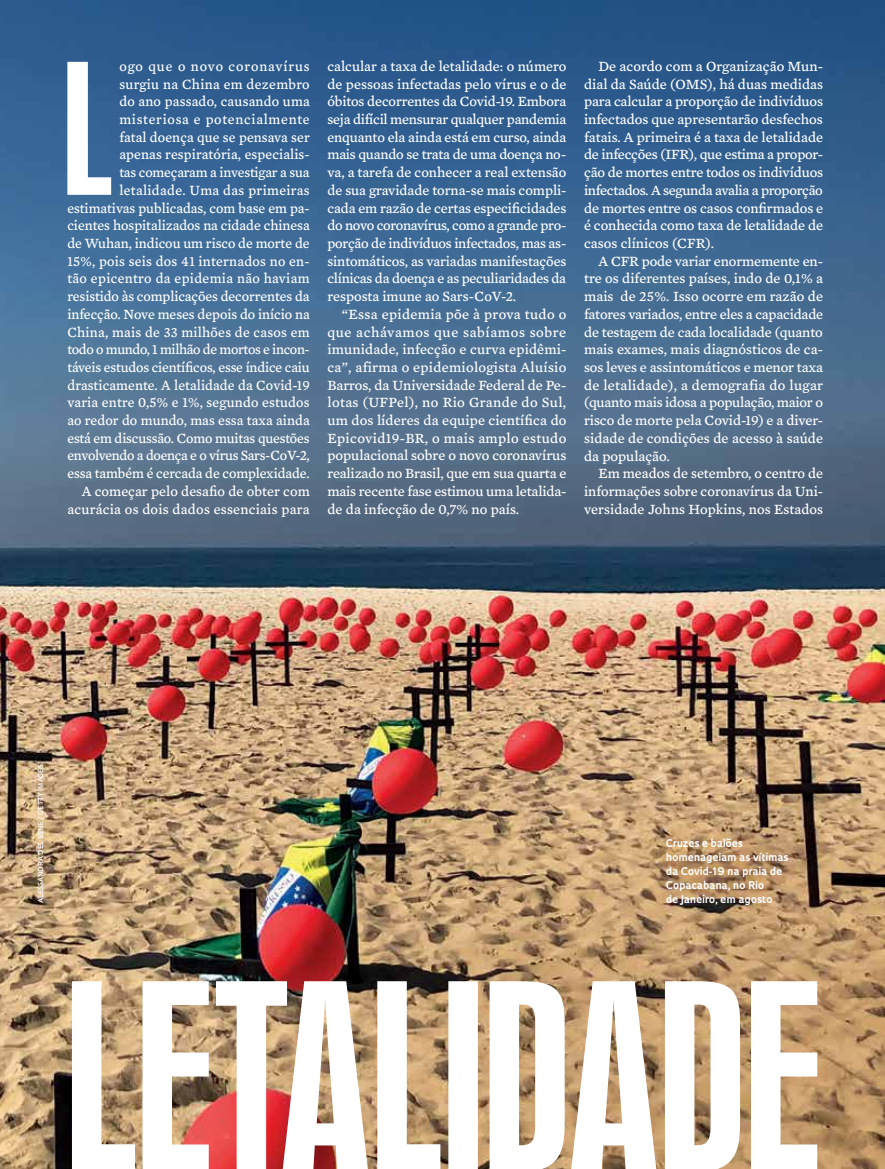
<style>
.page{position:relative;width:885px;height:1169px;background:#fff}
.page>*{position:absolute;margin:0;border:0;box-sizing:border-box;transform-origin:0 0}
.t1{font:169.95px "Swiss 924 BT Regular B";color:#fff}
.t2{font:14.4px/17.7px "Mercury Text G4";color:#fff;text-align:justify}
.t3{font:700 10.35px/14.1px "Oculum";color:#fff}
.t4{font:600 6.75px "Oculum";letter-spacing:.015em;color:#fff}
</style>
<div class="page">
<img style="left:0;top:0;width:885px;height:1168px">
<svg style="left:0;top:978px;width:817px;height:190px"></svg>
<svg style="left:490px;top:981px;width:75px;height:187px"></svg>
<svg style="left:665px;top:981px;width:75px;height:187px"></svg>
<svg style="left:571px;top:981px;width:86px;height:187px"></svg>
<svg style="left:282px;top:981px;width:86px;height:187px"></svg>
<p class="t2" style="left:67px;top:56px;width:244px;text-align:right">ogo que o novo coronavírus<br>surgiu na China em dezembro<br>do ano passado, causando uma misteriosa e potencialmente<br>fatal doença que se pensava ser<br>apenas respiratória, especialis-<br>tas começaram a investigar a sua letalidade. Uma das primeiras estimativas publicadas, com base em pa&shy;cientes hospitalizados na cidade chinesa de Wuhan, indicou um risco de morte de 15%, pois seis dos 41 internados no en&shy;tão epicentro da epidemia não haviam resistido às complicações decorrentes da infecção. Nove meses depois do início na China, mais de 33 milhões de casos em todo o mundo, 1 milhão de mortos e incon&shy;táveis estudos científicos, esse índice caiu drasticamente. A letalidade da Covid-19 varia entre 0,5% e 1%, segundo estudos ao redor do mundo, mas essa taxa ainda está em discussão. Como muitas questões envolvendo a doença e o vírus Sars-CoV-2, essa também é cercada de complexidade.<br>A começar pelo desafio de obter com acurácia os dois dados essenciais para</p>
<h1 class="t1" style="left:61px;top:28px;width:52px">L</h1>
<p class="t2" style="left:327px;top:56px;width:241px">calcular a taxa de letalidade: o número de pessoas infectadas pelo vírus e o de óbitos decorrentes da Covid-19. Embora seja difícil mensurar qualquer pandemia enquanto ela ainda está em curso, ainda mais quando se trata de uma doença no&shy;va, a tarefa de conhecer a real extensão de sua gravidade torna-se mais compli&shy;cada em razão de certas especificidades do novo coronavírus, como a grande pro&shy;porção de indivíduos infectados, mas as&shy;sintomáticos, as variadas manifestações clínicas da doença e as peculiaridades da resposta imune ao Sars-CoV-2.</p>
<p class="t2" style="left:327px;top:304px;width:241px;text-indent:14px">“Essa epidemia põe à prova tudo o que achávamos que sabíamos sobre imunidade, infecção e curva epidêmi&shy;ca”, afirma o epidemiologista Aluísio Barros, da Universidade Federal de Pe&shy;lotas (UFPel), no Rio Grande do Sul, um dos líderes da equipe científica do Epicovid19-BR, o mais amplo estudo populacional sobre o novo coronavírus realizado no Brasil, que em sua quarta e mais recente fase estimou uma letalida&shy;de da infecção de 0,7% no país.</p>
<p class="t2" style="left:584px;top:56px;width:241px;text-indent:14px">De acordo com a Organização Mun&shy;dial da Saúde (OMS), há duas medidas para calcular a proporção de indivíduos infectados que apresentarão desfechos fatais. A primeira é a taxa de letalidade de infecções (IFR), que estima a propor&shy;ção de mortes entre todos os indivíduos infectados. A segunda avalia a proporção de mortes entre os casos confirmados e é conhecida como taxa de letalidade de casos clínicos (CFR).</p>
<p class="t2" style="left:584px;top:251px;width:241px;text-indent:14px">A CFR pode variar enormemente en&shy;tre os diferentes países, indo de 0,1% a mais de 25%. Isso ocorre em razão de fatores variados, entre eles a capacidade de testagem de cada localidade (quanto mais exames, mais diagnósticos de ca&shy;sos leves e assintomáticos e menor taxa de letalidade), a demografia do lugar (quanto mais idosa a população, maior o risco de morte pela Covid-19) e a diver&shy;sidade de condições de acesso à saúde da população.</p>
<p class="t2" style="left:584px;top:464px;width:240px;text-indent:14px">Em meados de setembro, o centro de informações sobre coronavírus da Uni&shy;versidade Johns Hopkins, nos Estados</p>
<p class="t4" style="left:36px;top:903px;width:140px;rotate:-90deg">ALESSANDRA DEL BENE / GETTY IMAGES</p>
<p class="t3" style="left:666px;top:835px;width:124px">Cruzes e balões homenageiam as vítimas da Covid-19 na praia de<br>Copacabana, no Rio<br>de Janeiro, em agosto</p>
</div>
